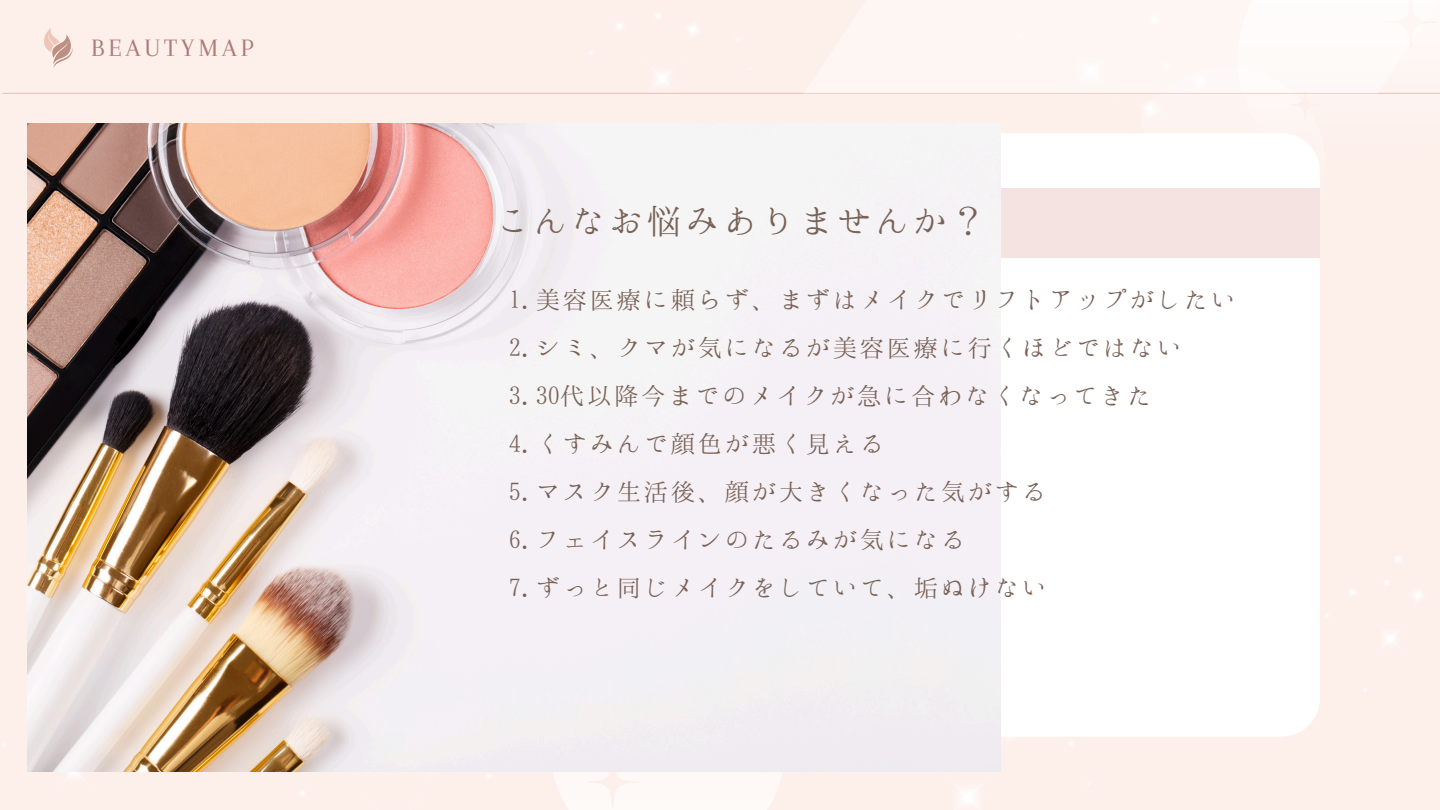
<style>
.page{position:relative;width:1440px;height:810px;background:#fdefea}
.page>*{position:absolute;margin:0;border:0;box-sizing:border-box;transform-origin:0 0}
.t1{font:38px "Hannari Mincho";color:#796257}
.t2{font:27px "Hannari Mincho";color:#796257}
.t3{font:26px "Arapey";letter-spacing:.15em;color:#ad7b74}
</style>
<div class="page">
<svg style="left:553px;top:772px;width:215px;height:38px"></svg>
<svg style="left:587px;top:772px;width:195px;height:36px;fill:#fef9f7"></svg>
<svg style="left:1243px;top:94px;width:58px;height:8px"></svg>
<img style="left:957px;top:737px;width:133px;height:71px">
<img style="left:1326px;top:556px;width:97px;height:135px">
<img style="left:581px;top:13px;width:175px;height:111px">
<img style="left:2px;top:664px;width:79px;height:114px">
<hr style="left:3px;top:93px;width:1437px;height:1px;background:#c29889">
<svg style="left:44px;top:28px;width:29px;height:40px"></svg>
<div style="left:1000px;top:133px;width:320px;height:604px;background:#fff"></div>
<svg style="left:804px;top:0;width:636px;height:94px;fill:#fdf6f3"></svg>
<div style="left:120px;top:188px;width:1200px;height:69px;background:#f4e3e1"></div>
<img style="left:28px;top:124px;width:972px;height:648px">
<p class="t3" style="left:91px;top:33px;width:164px">BEAUTYMAP</p>
<p class="t1" style="left:495px;top:201px;width:495px">こんなお悩みありませんか？</p>
<p class="t2" style="left:509px;top:285px;width:731px">1.美容医療に頼らず、まずはメイクでリフトアップがしたい</p>
<p class="t2" style="left:509px;top:333px;width:677px">2.シミ、クマが気になるが美容医療に行くほどではない</p>
<p class="t2" style="left:509px;top:381px;width:647px">3.30代以降今までのメイクが急に合わなくなってきた</p>
<p class="t2" style="left:509px;top:429px;width:380px">4.くすみんで顔色が悪く見える</p>
<p class="t2" style="left:509px;top:477px;width:542px">5.マスク生活後、顔が大きくなった気がする</p>
<p class="t2" style="left:509px;top:525px;width:461px">6.フェイスラインのたるみが気になる</p>
<p class="t2" style="left:509px;top:573px;width:542px">7.ずっと同じメイクをしていて、垢ぬけない</p>
</div>
